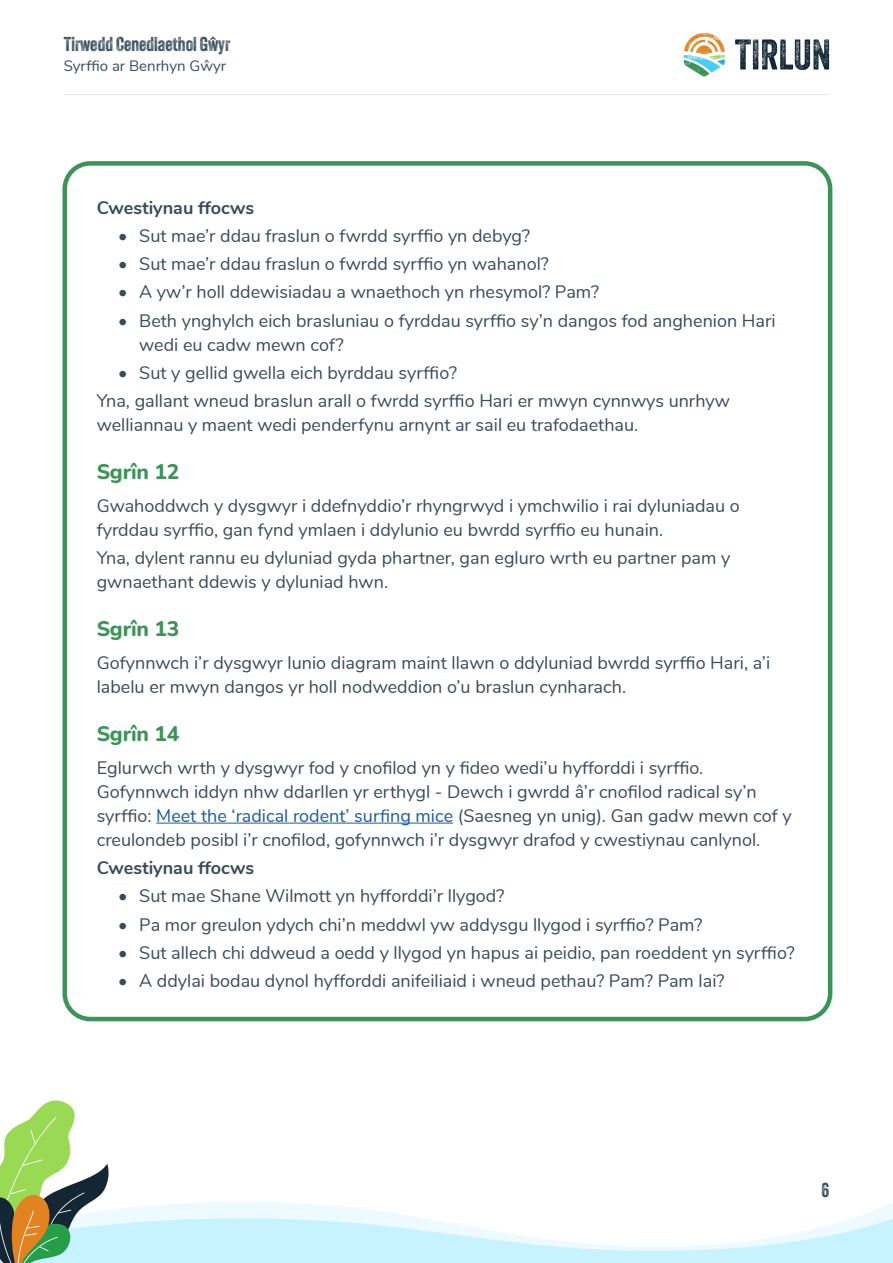
<style>
.page{position:relative;width:893px;height:1263px;background:#fff}
.page>*{position:absolute;margin:0;border:0;box-sizing:border-box;transform-origin:0 0}
.Page_section_heading{font:800 21px "Nunito";letter-spacing:-.01em;color:#3d9459}
.t1{font:19.5px "Veneer Two";color:#374c5a}
.Body_text{font:18px/24px "Nunito";color:#374c5a}
.Paragraph_Style_1{font:18px/24px "Nunito";color:#374c5a}
.Body_text-2{font:700 18px "Nunito";color:#374c5a}
.t2{font:15px "Nunito";color:#374c5a}
.s1{color:#175d9e}
</style>
<div class="page">
<svg style="left:735px;top:39px;width:94px;height:31px"></svg>
<svg style="left:684px;top:33px;width:41px;height:44px"></svg>
<hr style="left:64px;top:94px;width:765px;height:1px;background:#e6e7e9">
<svg style="left:0;top:1100px;width:893px;height:163px"></svg>
<hr style="left:156px;top:823px;width:297px;height:1px;background:#175d9e">
<div style="left:62px;top:161px;width:770px;height:860px;border:4px solid #3d9459;border-radius:26px"></div>
<p class="t1" style="left:64px;top:32px;width:168px">Tirwedd Cenedlaethol Gŵyr</p>
<p class="t2" style="left:64px;top:54px;width:164px">Syrffio ar Benrhyn Gŵyr</p>
<p class="Body_text-2" style="left:97px;top:194px;width:159px">Cwestiynau ffocws</p>
<p class="Body_text" style="left:118px;top:223px;width:413px">• Sut mae’r ddau fraslun o fwrdd syrffio yn debyg?</p>
<p class="Body_text" style="left:118px;top:251px;width:432px">• Sut mae’r ddau fraslun o fwrdd syrffio yn wahanol?</p>
<p class="Body_text" style="left:118px;top:279px;width:483px">• A yw’r holl ddewisiadau a wnaethoch yn rhesymol? Pam?</p>
<p class="Body_text" style="left:139px;top:307px;width:638px;text-indent:-21px">• Beth ynghylch eich brasluniau o fyrddau syrffio sy’n dangos fod anghenion Hari wedi eu cadw mewn cof?</p>
<p class="Body_text" style="left:118px;top:360px;width:341px">• Sut y gellid gwella eich byrddau syrffio?</p>
<p class="Paragraph_Style_1" style="left:97px;top:388px;width:635px">Yna, gallant wneud braslun arall o fwrdd syrffio Hari er mwyn cynnwys unrhyw welliannau y maent wedi penderfynu arnynt ar sail eu trafodaethau.</p>
<p class="Page_section_heading" style="left:97px;top:457px;width:84px">Sgrîn 12</p>
<p class="Body_text" style="left:97px;top:493px;width:645px">Gwahoddwch y dysgwyr i ddefnyddio’r rhyngrwyd i ymchwilio i rai dyluniadau o fyrddau syrffio, gan fynd ymlaen i ddylunio eu bwrdd syrffio eu hunain.</p>
<p class="Body_text" style="left:97px;top:545px;width:635px">Yna, dylent rannu eu dyluniad gyda phartner, gan egluro wrth eu partner pam y gwnaethant ddewis y dyluniad hwn.</p>
<p class="Page_section_heading" style="left:97px;top:614px;width:84px">Sgrîn 13</p>
<p class="Body_text" style="left:97px;top:650px;width:675px">Gofynnwch i’r dysgwyr lunio diagram maint llawn o ddyluniad bwrdd syrffio Hari, a’i labelu er mwyn dangos yr holl nodweddion o’u braslun cynharach.</p>
<p class="Page_section_heading" style="left:97px;top:719px;width:84px">Sgrîn 14</p>
<p class="Body_text" style="left:97px;top:754px;width:696px">Eglurwch wrth y dysgwyr fod y cnofilod yn y fideo wedi’u hyfforddi i syrffio.<br>Gofynnwch iddyn nhw ddarllen yr erthygl - Dewch i gwrdd â’r cnofilod radical sy’n syrffio: <span class="s1">Meet the ‘radical rodent’ surfing mice</span> (Saesneg yn unig). Gan gadw mewn cof y creulondeb posibl i’r cnofilod, gofynnwch i’r dysgwyr drafod y cwestiynau canlynol.</p>
<p class="Body_text-2" style="left:97px;top:854px;width:159px">Cwestiynau ffocws</p>
<p class="Body_text" style="left:118px;top:883px;width:388px">• Sut mae Shane Wilmott yn hyfforddi’r llygod?</p>
<p class="Body_text" style="left:118px;top:911px;width:586px">• Pa mor greulon ydych chi’n meddwl yw addysgu llygod i syrffio? Pam?</p>
<p class="Body_text" style="left:118px;top:939px;width:678px">• Sut allech chi ddweud a oedd y llygod yn hapus ai peidio, pan roeddent yn syrffio?</p>
<p class="Body_text" style="left:118px;top:968px;width:608px">• A ddylai bodau dynol hyfforddi anifeiliaid i wneud pethau? Pam? Pam lai?</p>
<p class="t1" style="left:821px;top:1178px;width:9px">6</p>
</div>
